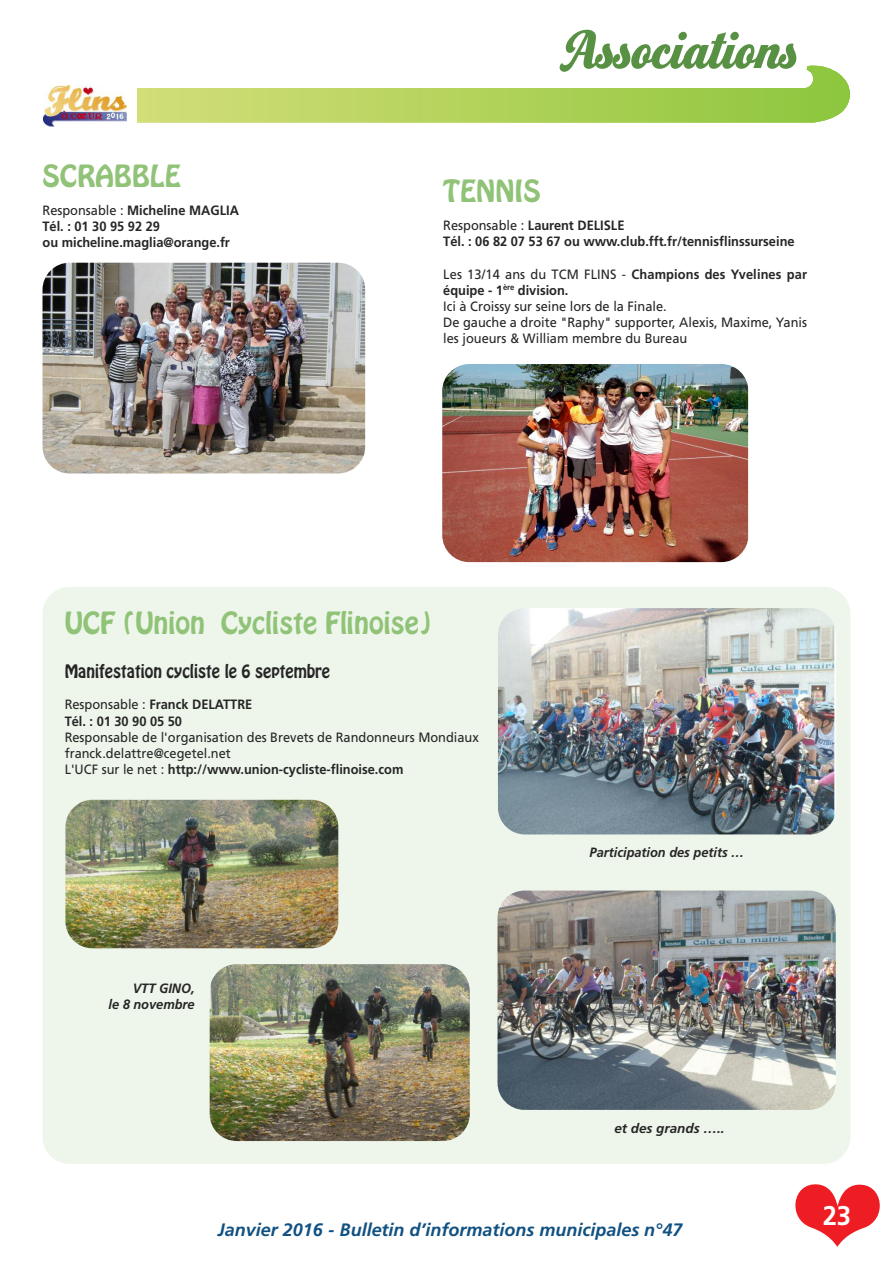
<style>
.page{position:relative;width:893px;height:1263px;background:#fff}
.page>*{position:absolute;margin:0;border:0;box-sizing:border-box;transform-origin:0 0}
.t1{font:55.5px "Home Run Script";color:#599144}
.t2{font:27px "Hobo Std";color:#90c377}
.t3{font:700 27px "Frutiger";color:#fff;scale:.95 1}
.t4{font:italic 700 18px "Frutiger";color:#115182}
.t5{font:16.5px "Hobo Std";color:#272627;scale:.95 1}
.t6{font:13.5px/16.2px "Frutiger";color:#272627;scale:.95 1}
.t7{font:700 13.5px/16.2px "Frutiger";color:#272627;scale:.95 1}
.t8{font:italic 700 13.5px/16.2px "Frutiger";color:#272627;text-align:right;scale:.95 1}
.t9{font:italic 700 13.5px "Frutiger";color:#272627}
.s1{font-weight:400}
.s2{font-weight:700}
</style>
<div class="page">
<div style="left:43px;top:587px;width:807px;height:577px;background:#eef6eb;border-radius:27px"></div>
<img style="left:498px;top:608px;width:338px;height:226px;border-radius:27px">
<img style="left:65px;top:800px;width:273px;height:148px;border-radius:27px">
<img style="left:497px;top:890px;width:339px;height:220px;border-radius:27px">
<svg style="left:795px;top:1184px;width:85px;height:63px"></svg>
<img style="left:44px;top:86px;width:82px;height:40px">
<svg style="left:137px;top:66px;width:713px;height:57px"></svg>
<img style="left:442px;top:364px;width:306px;height:198px;border-radius:27px">
<img style="left:43px;top:263px;width:322px;height:210px;border-radius:27px">
<img style="left:210px;top:964px;width:260px;height:177px;border-radius:27px">
<h2 class="t2" style="left:43px;top:165px;width:140px">SCRABBlE</h2>
<p class="t7" style="left:43px;top:203px;width:208px"><span class="s1">Responsable :</span> Micheline MAGLIA<br>Tél. : 01 30 95 92 29<br>ou micheline.maglia@orange.fr</p>
<h1 class="t1" style="left:567px;top:16px;width:234px">Associations</h1>
<h2 class="t2" style="left:443px;top:180px;width:99px">TENNIS</h2>
<p class="t7" style="left:443px;top:218px;width:371px"><span class="s1">Responsable :</span> Laurent DELISLE<br>Tél. : 06 82 07 53 67 ou www.club.fft.fr/tennisflinssurseine</p>
<p class="t6" style="left:443px;top:267px;width:384px">Les 13/14 ans du TCM FLINS - <span class="s2">Champions des Yvelines par équipe - 1</span><sup>ère</sup> <span class="s2">division.<br></span>Ici à Croissy sur seine lors de la Finale.<br>De gauche a droite "Raphy" supporter, Alexis, Maxime, Yanis les joueurs &amp; William membre du Bureau</p>
<h2 class="t2" style="left:65px;top:612px;width:368px">UCF (Union Cycliste Flinoise)</h2>
<p class="t5" style="left:65px;top:665px;width:281px">Manifestation cycliste le 6 septembre</p>
<p class="t7" style="left:65px;top:698px;width:199px"><span class="s1">Responsable :</span> Franck DELATTRE<br>Tél. : 01 30 90 05 50</p>
<p class="t6" style="left:65px;top:730px;width:437px">Responsable de l'organisation des Brevets de Randonneurs Mondiaux franck.delattre@cegetel.net<br>L'UCF sur le net : <span class="s2">http://www.union-cycliste-flinoise.com</span></p>
<p class="t8" style="left:109px;top:981px;width:92px">VTT GINO,<br>le 8 novembre</p>
<p class="t8" style="left:590px;top:845px;width:164px">Participation des petits …</p>
<p class="t9" style="left:614px;top:1123px;width:112px">et des grands …..</p>
<h3 class="t4" style="left:218px;top:1223px;width:466px">Janvier 2016 - Bulletin d’informations municipales n°47</h3>
<h2 class="t3" style="left:823px;top:1204px;width:31px">23</h2>
</div>
